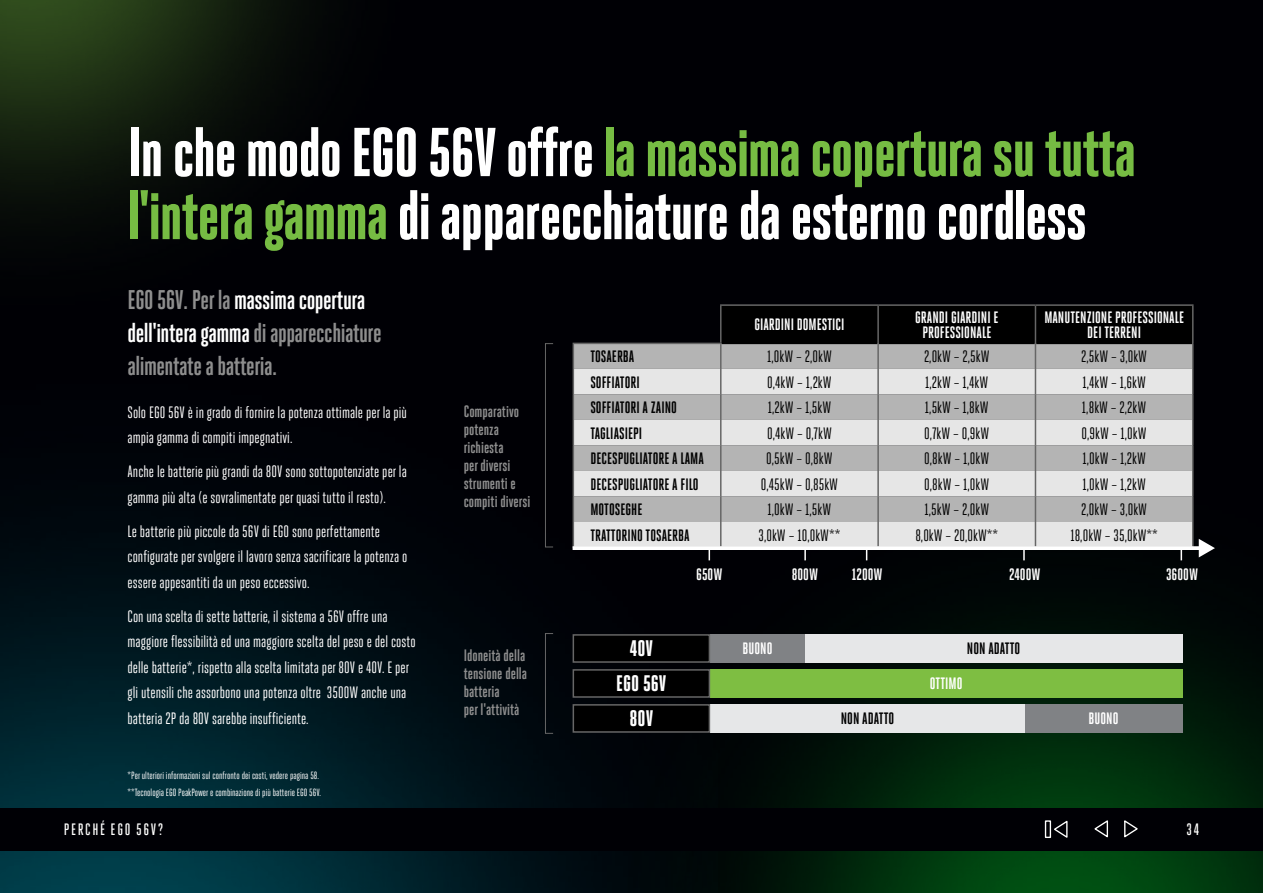
<style>
.page{position:relative;width:1263px;height:893px;background:#000005}
.page>*{position:absolute;margin:0;border:0;box-sizing:border-box;transform-origin:0 0}
.t1{font:800 69px/63px "Heroic Condensed";letter-spacing:-.02em;color:#fff}
.t2{font:700 27px/33px "Heroic Condensed";letter-spacing:-.02em;color:#8e8e8e}
.t3{font:800 22.5px "Heroic Condensed";color:#fff}
.t4{font:16.5px/25.5px "Heroic Condensed";color:#fff}
.t5{font:16.5px "Heroic Condensed";color:#000}
.t6{font:700 16.5px "Heroic Condensed";color:#000}
.t7{font:700 16.5px/15px "Heroic Condensed";color:#fff;text-align:center}
.t8{font:700 16.5px/18px "Heroic Condensed";color:#8e8e8e}
.t9{font:500 16.5px "Heroic Condensed";letter-spacing:.1em;color:#fff}
.t10{font:10.5px/16.8px "Heroic Condensed";color:#fff}
.s1{color:#76bc43}
.s2{color:#fff}
</style>
<div class="page">
<img style="left:0;top:0;width:309px;height:223px">
<img style="left:729px;top:438px;width:534px;height:455px">
<img style="left:0;top:354px;width:718px;height:539px">
<div style="left:545px;top:343px;width:8px;height:204px;border:1px solid #666"></div>
<div style="left:545px;top:633px;width:8px;height:101px;border:1px solid #666"></div>
<div style="left:710px;top:634px;width:95px;height:29px;background:#808285"></div>
<div style="left:573px;top:635px;width:136px;height:27px;background:#000"></div>
<div style="left:573px;top:634px;width:137px;height:29px;border:2px solid #666"></div>
<div style="left:805px;top:634px;width:377px;height:29px;background:#e6e7e8"></div>
<div style="left:710px;top:669px;width:472px;height:29px;background:#7ebe42"></div>
<div style="left:573px;top:670px;width:136px;height:27px;background:#000"></div>
<div style="left:573px;top:669px;width:137px;height:29px;border:2px solid #666"></div>
<div style="left:710px;top:704px;width:315px;height:29px;background:#e6e7e8"></div>
<div style="left:573px;top:705px;width:136px;height:27px;background:#000"></div>
<div style="left:573px;top:704px;width:137px;height:29px;border:2px solid #666"></div>
<div style="left:1025px;top:704px;width:157px;height:29px;background:#808285"></div>
<svg style="left:574px;top:344px;width:146px;height:25px;fill:#b4b4b4"></svg>
<svg style="left:574px;top:369px;width:146px;height:177px;fill:#e6e6e6"></svg>
<hr style="left:573px;top:343px;width:148px;height:1px;background:#666">
<svg style="left:573px;top:344px;width:1px;height:202px"></svg>
<hr style="left:720px;top:304px;width:158px;height:2px;background:#666">
<hr style="left:878px;top:304px;width:157px;height:2px;background:#666">
<hr style="left:1035px;top:304px;width:158px;height:2px;background:#666">
<svg style="left:573px;top:546px;width:626px;height:4px"></svg>
<svg style="left:1199px;top:539px;width:16px;height:18px"></svg>
<svg style="left:708px;top:549px;width:2px;height:11px"></svg>
<svg style="left:720px;top:305px;width:473px;height:255px"></svg>
<div style="left:0;top:808px;width:1263px;height:42px;background:#000005"></div>
<svg style="left:1094px;top:820px;width:15px;height:18px"></svg>
<svg style="left:1054px;top:820px;width:14px;height:18px"></svg>
<svg style="left:1124px;top:820px;width:14px;height:18px"></svg>
<div style="left:1045px;top:820px;width:6px;height:18px;border:1px solid #fff"></div>
<h1 class="t1" style="left:128px;top:121px;width:1010px">In che modo EGO 56V offre <span class="s1">la massima copertura su tutta l'intera gamma</span> di apparecchiature da esterno cordless</h1>
<h2 class="t2" style="left:128px;top:284px;width:256px">EGO 56V. Per la <span class="s2">massima copertura dell'intera gamma</span> di apparecchiature alimentate a batteria.</h2>
<p class="t4" style="left:128px;top:400px;width:281px">Solo EGO 56V è in grado di fornire la potenza ottimale per la più ampia gamma di compiti impegnativi.</p>
<p class="t4" style="left:128px;top:459px;width:281px">Anche le batterie più grandi da 80V sono sottopotenziate per la gamma più alta (e sovralimentate per quasi tutto il resto).</p>
<p class="t4" style="left:128px;top:519px;width:281px">Le batterie più piccole da 56V di EGO sono perfettamente configurate per svolgere il lavoro senza sacrificare la potenza o essere appesantiti da un peso eccessivo.</p>
<p class="t4" style="left:128px;top:604px;width:290px">Con una scelta di sette batterie, il sistema a 56V offre una maggiore flessibilità ed una maggiore scelta del peso e del costo delle batterie*, rispetto alla scelta limitata per 80V e 40V. E per gli utensili che assorbono una potenza oltre 3500W anche una batteria 2P da 80V sarebbe insufficiente.</p>
<p class="t7" style="left:754px;top:317px;width:92px">GIARDINI DOMESTICI</p>
<p class="t7" style="left:915px;top:310px;width:85px">GRANDI GIARDINI E<br>PROFESSIONALE</p>
<p class="t7" style="left:1044px;top:310px;width:141px">MANUTENZIONE PROFESSIONALE<br>DEI TERRENI</p>
<p class="t6" style="left:590px;top:347px;width:46px">TOSAERBA</p>
<p class="t5" style="left:767px;top:348px;width:66px">1,0kW – 2,0kW</p>
<p class="t5" style="left:924px;top:348px;width:67px">2,0kW – 2,5kW</p>
<p class="t5" style="left:1081px;top:348px;width:67px">2,5kW – 3,0kW</p>
<p class="t6" style="left:590px;top:373px;width:51px">SOFFIATORI</p>
<p class="t5" style="left:767px;top:373px;width:66px">0,4kW – 1,2kW</p>
<p class="t5" style="left:925px;top:373px;width:65px">1,2kW – 1,4kW</p>
<p class="t5" style="left:1082px;top:373px;width:65px">1,4kW – 1,6kW</p>
<p class="t6" style="left:590px;top:399px;width:88px">SOFFIATORI A ZAINO</p>
<p class="t5" style="left:768px;top:399px;width:65px">1,2kW – 1,5kW</p>
<p class="t5" style="left:925px;top:399px;width:65px">1,5kW – 1,8kW</p>
<p class="t5" style="left:1082px;top:399px;width:66px">1,8kW – 2,2kW</p>
<p class="t6" style="left:590px;top:424px;width:53px">TAGLIASIEPI</p>
<p class="t5" style="left:767px;top:424px;width:66px">0,4kW – 0,7kW</p>
<p class="t5" style="left:924px;top:424px;width:67px">0,7kW – 0,9kW</p>
<p class="t5" style="left:1082px;top:424px;width:67px">0,9kW – 1,0kW</p>
<p class="t6" style="left:590px;top:450px;width:115px">DECESPUGLIATORE A LAMA</p>
<p class="t5" style="left:766px;top:450px;width:68px">0,5kW – 0,8kW</p>
<p class="t5" style="left:924px;top:450px;width:67px">0,8kW – 1,0kW</p>
<p class="t5" style="left:1082px;top:450px;width:65px">1,0kW – 1,2kW</p>
<p class="t6" style="left:590px;top:475px;width:110px">DECESPUGLIATORE A FILO</p>
<p class="t5" style="left:761px;top:475px;width:79px">0,45kW – 0,85kW</p>
<p class="t5" style="left:924px;top:475px;width:67px">0,8kW – 1,0kW</p>
<p class="t5" style="left:1082px;top:475px;width:65px">1,0kW – 1,2kW</p>
<p class="t6" style="left:590px;top:501px;width:54px">MOTOSEGHE</p>
<p class="t5" style="left:768px;top:501px;width:65px">1,0kW – 1,5kW</p>
<p class="t5" style="left:924px;top:501px;width:66px">1,5kW – 2,0kW</p>
<p class="t5" style="left:1081px;top:501px;width:67px">2,0kW – 3,0kW</p>
<p class="t6" style="left:590px;top:526px;width:101px">TRATTORINO TOSAERBA</p>
<p class="t5" style="left:758px;top:526px;width:83px">3,0kW – 10,0kW**</p>
<p class="t5" style="left:915px;top:526px;width:84px">8,0kW – 20,0kW**</p>
<p class="t5" style="left:1070px;top:526px;width:89px">18,0kW – 35,0kW**</p>
<p class="t7" style="left:696px;top:567px;width:28px">650W</p>
<p class="t7" style="left:792px;top:567px;width:28px">800W</p>
<p class="t7" style="left:852px;top:567px;width:32px">1200W</p>
<p class="t7" style="left:1009px;top:567px;width:33px">2400W</p>
<p class="t7" style="left:1166px;top:567px;width:33px">3600W</p>
<p class="t8" style="left:464px;top:402px;width:68px">Comparativo potenza richiesta<br>per diversi strumenti e compiti diversi</p>
<h3 class="t3" style="left:630px;top:636px;width:25px">40V</h3>
<p class="t7" style="left:743px;top:641px;width:31px">BUONO</p>
<p class="t6" style="left:967px;top:639px;width:55px">NON ADATTO</p>
<h3 class="t3" style="left:616px;top:671px;width:52px">EGO 56V</h3>
<p class="t7" style="left:930px;top:676px;width:34px">OTTIMO</p>
<h3 class="t3" style="left:629px;top:706px;width:25px">80V</h3>
<p class="t6" style="left:841px;top:709px;width:55px">NON ADATTO</p>
<p class="t7" style="left:1088px;top:711px;width:31px">BUONO</p>
<p class="t8" style="left:464px;top:646px;width:65px">Idoneità della tensione della batteria<br>per l'attività</p>
<p class="t10" style="left:128px;top:767px;width:195px">*Per ulteriori informazioni sul confronto dei costi, vedere pagina 58. **Tecnologia EGO PeakPower e combinazione di più batterie EGO 56V.</p>
<p class="t9" style="left:64px;top:820px;width:101px">PERCHÉ EGO 56V?</p>
<p class="t9" style="left:1186px;top:820px;width:14px">34</p>
</div>
